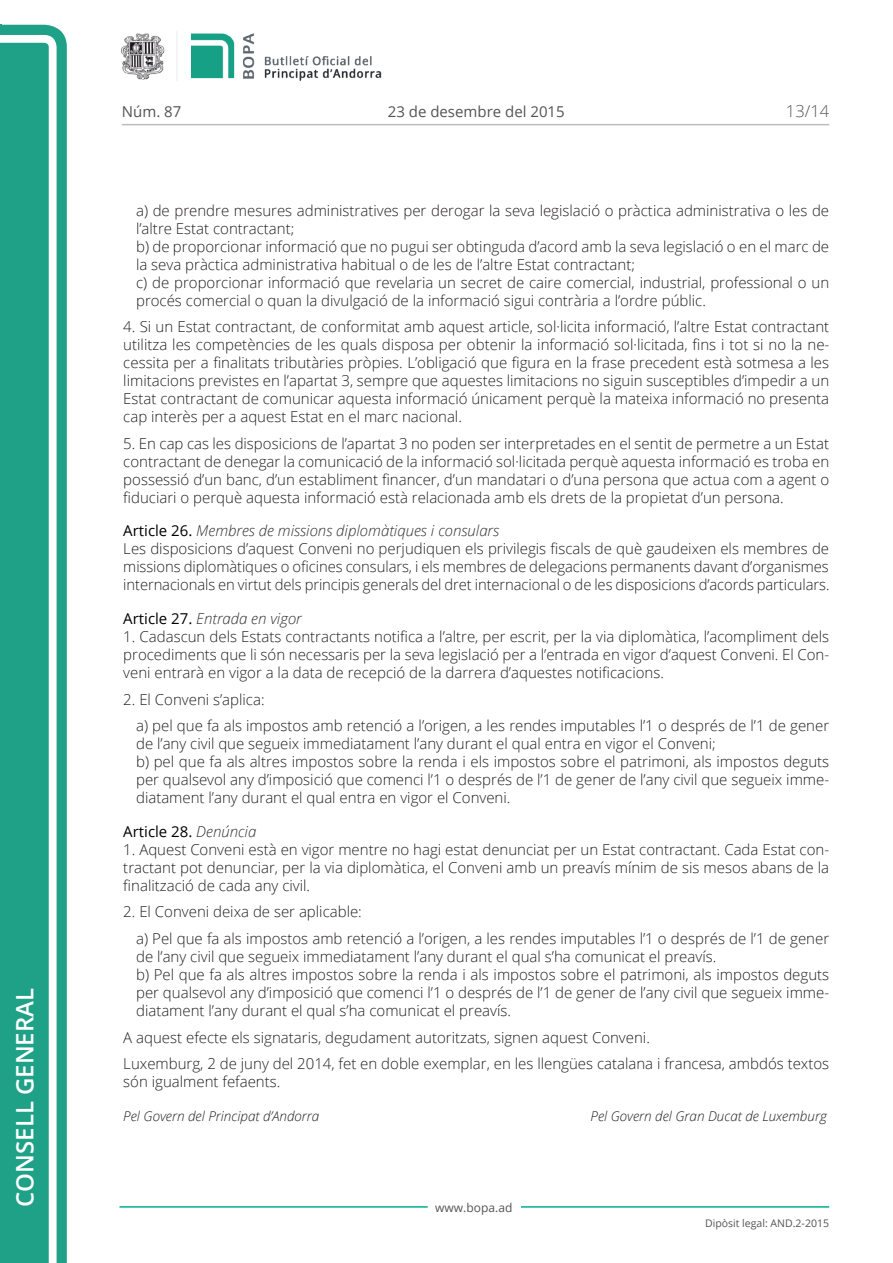
<style>
.page{position:relative;width:893px;height:1263px;background:#fff}
.page>*{position:absolute;margin:0;border:0;box-sizing:border-box;transform-origin:0 0}
.t1{font:600 24px "Open Sans";color:#fff}
.t2{font:300 16.5px "Open Sans";color:#545454}
.Body_text{font:300 15px/18px "Open Sans";color:#231f20;text-align:justify}
.Body_text_i{font:300 15px/18px "Open Sans";color:#231f20;text-align:justify}
.Body_text_NOS{font:300 15px/18px "Open Sans";color:#231f20}
.Titol_7{font:italic 300 15px "Open Sans";color:#303030}
.t3{font:15px "Open Sans";color:#545454}
.Titol_7-2{font:15px "Open Sans";color:#000}
.signatura{font:italic 300 13.5px "Open Sans";color:#231f20}
.t4{font:12px "Open Sans";color:#545454}
.t5{font:10.5px "Open Sans";color:#545454}
.s1{font-weight:400;font-style:normal;color:#000}
.s2{font-weight:300;font-style:italic;color:#303030}
</style>
<div class="page">
<svg style="left:0;top:25px;width:67px;height:1238px;fill:#1ea187"></svg>
<div style="left:0;top:43px;width:49px;height:1220px;background:#1ea187"></div>
<img style="left:122px;top:32px;width:260px;height:49px">
<hr style="left:119px;top:1206px;width:309px;height:2px;background:#00ae91">
<hr style="left:521px;top:1206px;width:308px;height:2px;background:#00ae91">
<hr style="left:122px;top:124px;width:707px;height:1px;background:#bcbdc0">
<h1 class="t1" style="left:8px;top:1207px;width:220px;rotate:-90deg">Consell General</h1>
<p class="t3" style="left:122px;top:102px;width:61px">Núm. 87</p>
<p class="t3" style="left:388px;top:102px;width:178px">23 de desembre del 2015</p>
<p class="t2" style="left:786px;top:100px;width:45px">13/14</p>
<p class="Body_text_NOS" style="left:136px;top:201px;width:695px">a) de prendre mesures administratives per derogar la seva legislació o pràctica administrativa o les de l’altre Estat contractant;</p>
<p class="Body_text_NOS" style="left:136px;top:237px;width:695px">b) de proporcionar informació que no pugui ser obtinguda d’acord amb la seva legislació o en el marc de la seva pràctica administrativa habitual o de les de l’altre Estat contractant;</p>
<p class="Body_text_i" style="left:136px;top:273px;width:695px">c) de proporcionar informació que revelaria un secret de caire comercial, industrial, professional o un procés comercial o quan la divulgació de la informació sigui contrària a l’ordre públic.</p>
<p class="Body_text" style="left:123px;top:317px;width:707px">4. Si un Estat contractant, de conformitat amb aquest article, sol·licita informació, l’altre Estat contractant utilitza les competències de les quals disposa per obtenir la informació sol·licitada, fins i tot si no la ne&shy;cessita per a finalitats tributàries pròpies. L’obligació que figura en la frase precedent està sotmesa a les limitacions previstes en l’apartat 3, sempre que aquestes limitacions no siguin susceptibles d’impedir a un Estat contractant de comunicar aquesta informació únicament perquè la mateixa informació no presenta cap interès per a aquest Estat en el marc nacional.</p>
<p class="Body_text" style="left:123px;top:434px;width:707px">5. En cap cas les disposicions de l’apartat 3 no poden ser interpretades en el sentit de permetre a un Estat contractant de denegar la comunicació de la informació sol·licitada perquè aquesta informació es troba en possessió d’un banc, d’un establiment financer, d’un mandatari o d’una persona que actua com a agent o fiduciari o perquè aquesta informació està relacionada amb els drets de la propietat d’un persona.</p>
<p class="Titol_7" style="left:123px;top:521px;width:377px"><span class="s1">Article 26.</span> Membres de missions diplomàtiques i consulars</p>
<p class="Body_text" style="left:123px;top:539px;width:708px">Les disposicions d’aquest Conveni no perjudiquen els privilegis fiscals de què gaudeixen els membres de missions diplomàtiques o oficines consulars, i els membres de delegacions permanents davant d’organismes internacionals en virtut dels principis generals del dret internacional o de les disposicions d’acords particulars.</p>
<p class="Titol_7" style="left:123px;top:608px;width:180px"><span class="s1">Article 27.</span> Entrada en vigor</p>
<p class="Body_text" style="left:123px;top:627px;width:707px">1. Cadascun dels Estats contractants notifica a l’altre, per escrit, per la via diplomàtica, l’acompliment dels procediments que li són necessaris per la seva legislació per a l’entrada en vigor d’aquest Conveni. El Con&shy;veni entrarà en vigor a la data de recepció de la darrera d’aquestes notificacions.</p>
<p class="Body_text" style="left:123px;top:690px;width:143px">2. El Conveni s’aplica:</p>
<p class="Body_text_NOS" style="left:136px;top:716px;width:695px">a) pel que fa als impostos amb retenció a l’origen, a les rendes imputables l’1 o després de l’1 de gener de l’any civil que segueix immediatament l’any durant el qual entra en vigor el Conveni;</p>
<p class="Body_text_i" style="left:136px;top:752px;width:695px">b) pel que fa als altres impostos sobre la renda i els impostos sobre el patrimoni, als impostos deguts per qualsevol any d’imposició que comenci l’1 o després de l’1 de gener de l’any civil que segueix imme&shy;diatament l’any durant el qual entra en vigor el Conveni.</p>
<p class="Titol_7-2" style="left:123px;top:821px;width:135px">Article 28. <span class="s2">Denúncia</span></p>
<p class="Body_text" style="left:123px;top:840px;width:707px">1. Aquest Conveni està en vigor mentre no hagi estat denunciat per un Estat contractant. Cada Estat con&shy;tractant pot denunciar, per la via diplomàtica, el Conveni amb un preavís mínim de sis mesos abans de la finalització de cada any civil.</p>
<p class="Body_text" style="left:123px;top:903px;width:240px">2. El Conveni deixa de ser aplicable:</p>
<p class="Body_text_NOS" style="left:136px;top:929px;width:695px">a) Pel que fa als impostos amb retenció a l’origen, a les rendes imputables l’1 o després de l’1 de gener de l’any civil que segueix immediatament l’any durant el qual s’ha comunicat el preavís.</p>
<p class="Body_text_i" style="left:136px;top:965px;width:695px">b) Pel que fa als altres impostos sobre la renda i als impostos sobre el patrimoni, als impostos deguts per qualsevol any d’imposició que comenci l’1 o després de l’1 de gener de l’any civil que segueix imme&shy;diatament l’any durant el qual s’ha comunicat el preavís.</p>
<p class="Body_text" style="left:123px;top:1028px;width:528px">A aquest efecte els signataris, degudament autoritzats, signen aquest Conveni.</p>
<p class="Body_text" style="left:123px;top:1054px;width:707px">Luxemburg, 2 de juny del 2014, fet en doble exemplar, en les llengües catalana i francesa, ambdós textos són igualment fefaents.</p>
<p class="signatura" style="left:123px;top:1106px;width:197px">Pel Govern del Principat d’Andorra</p>
<p class="signatura" style="left:590px;top:1106px;width:238px">Pel Govern del Gran Ducat de Luxemburg</p>
<p class="t4" style="left:435px;top:1199px;width:79px">www.bopa.ad</p>
<p class="t5" style="left:705px;top:1216px;width:125px">Dipòsit legal: AND.2-2015</p>
</div>
